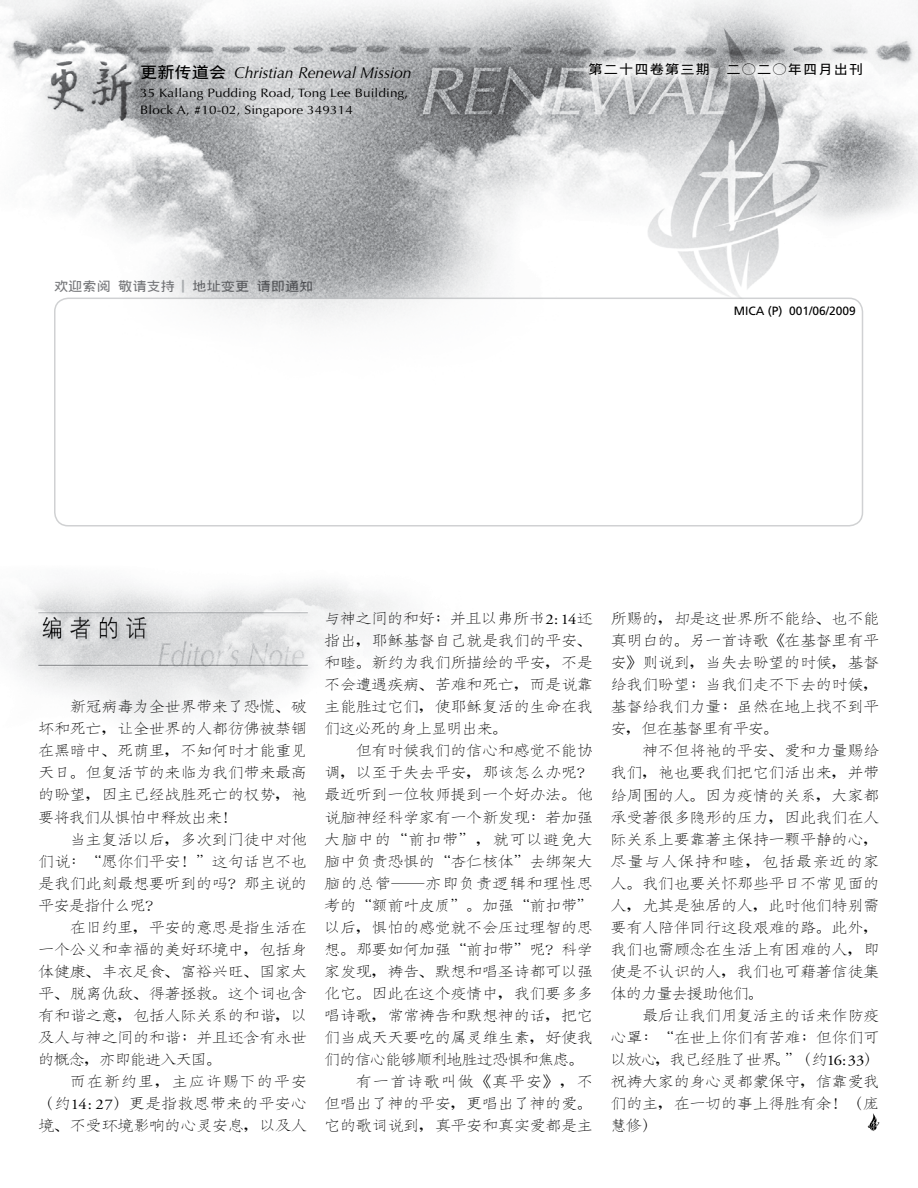
<style>
.page{position:relative;width:918px;height:1188px;background:#fff}
.page>*{position:absolute;margin:0;border:0;box-sizing:border-box;transform-origin:0 0}
.t1{font:italic 15.75px "Optima";color:#000}
.t2{font:300 14.85px/22px "AR Fang Song B5 S";letter-spacing:-.045em;color:#000;text-align:justify;scale:1.11 1}
.t3{font:300 14.85px "AR Fang Song B5 S";letter-spacing:.02em;color:#000;scale:1.11 1}
.t4{font:300 14.85px "AR Fang Song B5 S";letter-spacing:-.075em;color:#000;scale:1.11 1}
.t5{font:300 14.85px "AR Fang Song B5 S";letter-spacing:.03em;color:#000;scale:1.11 1}
.t6{font:700 12.9px "AR Hei B5 S";letter-spacing:.075em;color:#000;scale:1.11 1}
.t7{font:700 12.75px "AR Hei B5 S";color:#77787b;scale:1.12 1}
.t8{font:12.15px/16.5px "Optima";letter-spacing:.01em;color:#000;scale:1.11 1}
.t9{font:12px "Frutiger LT Std";color:#000}
.s1{font-family:"AR Hei B5 S";font-weight:700;font-style:normal;font-size:15.6px}
.s2{color:#bcbec0}
.s3{font-family:"Adobe Garamond Pro";font-weight:400}
</style>
<div class="page">
<img style="left:0;top:0;width:918px;height:398px">
<div style="left:579px;top:53px;width:293px;height:33px;background:#fff;opacity:.75"></div>
<div style="left:55px;top:298px;width:808px;height:228px;background:#fff;border-radius:14px"></div>
<div style="left:54px;top:298px;width:809px;height:229px;border:2px solid #bcbec0;border-radius:14px"></div>
<img style="left:2px;top:583px;width:397px;height:140px">
<svg style="left:867px;top:1113px;width:13px;height:18px"></svg>
<p class="t1" style="left:140px;top:63px;width:273px"><span class="s1">更新傳道會</span> Christian Renewal Mission</p>
<p class="t6" style="left:589px;top:63px;width:249px">第二十四卷第三期　二○二○年四月出刊</p>
<p class="t8" style="left:140px;top:85px;width:243px">35 Kallang Pudding Road, Tong Lee Building,<br>Block A, #10-02, Singapore 349314</p>
<p class="t7" style="left:54px;top:279px;width:233px">歡迎索閱 敬請支持 <span class="s2">▏</span>地址變更 請即通知</p>
<p class="t9" style="left:734px;top:304px;width:124px">MICA (P) 001/06/2009</p>
<p class="t2" style="left:38px;top:696px;width:244px;text-indent:31px">新冠病毒為全世界帶來了恐慌、破壞和死亡，讓全世界的人都彷彿被禁錮在黑暗中、死蔭裏，不知何時才能重見天日。但復活節的來臨為我們帶來最高的盼望，因主已經戰勝死亡的權勢，祂要將我們從懼怕中釋放出來！</p>
<p class="t2" style="left:38px;top:828px;width:244px;text-indent:31px">當主復活以后，多次到門徒中對他們說：“願你們平安！”這句話豈不也是我們此刻最想要聽到的嗎？那主說的平安是指什么呢？</p>
<p class="t2" style="left:38px;top:916px;width:244px;text-indent:31px">在舊約裏，平安的意思是指生活在一個公義和幸福的美好環境中，包括身體健康、豐衣足食、富裕興旺、國家太平、脫離仇敵、得著拯救。這個詞也含有和諧之意，包括人際關係的和諧，以及人與神之間的和諧；並且還含有永世的概念，亦即能進入天國。</p>
<p class="t2" style="left:38px;top:1071px;width:244px;text-indent:31px">而在新約裏，主應許賜下的平安（約<span class="s3">14: 27</span>）更是指救恩帶來的平安心境、不受環境影響的心靈安息，以及人</p>
<p class="t2" style="left:324px;top:607px;width:244px">與神之間的和好；並且以弗所書<span class="s3">2: 14</span>還指出，耶穌基督自己就是我們的平安、和睦。新約為我們所描繪的平安，不是不會遭遇疾病、苦難和死亡，而是說靠主能勝過它們，使耶穌復活的生命在我們這必死的身上顯明出來。</p>
<p class="t2" style="left:356px;top:740px;width:216px">但有時候我們的信心和感覺不能協</p>
<p class="t2" style="left:324px;top:762px;width:244px">調，以至于失去平安，那該怎么辦呢？</p>
<p class="t2" style="left:324px;top:784px;width:244px">最近聽到一位牧師提到一個好辦法。他</p>
<p class="t2" style="left:324px;top:806px;width:244px">說腦神經科學家有一個新發現：若加強</p>
<p class="t3" style="left:324px;top:832px;width:244px">大腦中的“前扣帶”，就可以避免大</p>
<p class="t2" style="left:324px;top:850px;width:244px">腦中負責恐懼的“杏仁核體”去綁架大</p>
<p class="t3" style="left:324px;top:876px;width:244px">腦的總管─亦即負責邏輯和理性思</p>
<p class="t2" style="left:324px;top:894px;width:244px">考的“額前葉皮質”。加強“前扣帶”</p>
<p class="t2" style="left:324px;top:916px;width:244px">以后，懼怕的感覺就不會壓過理智的思</p>
<p class="t2" style="left:324px;top:938px;width:244px">想。那要如何加強“前扣帶”呢？科學</p>
<p class="t2" style="left:324px;top:960px;width:244px">家發現，禱告、默想和唱聖詩都可以強</p>
<p class="t2" style="left:324px;top:982px;width:244px">化它。因此在這個疫情中，我們要多多</p>
<p class="t2" style="left:324px;top:1004px;width:244px">唱詩歌，常常禱告和默想神的話，把它</p>
<p class="t2" style="left:324px;top:1026px;width:244px">們當成天天要吃的屬靈維生素，好使我</p>
<p class="t4" style="left:324px;top:1052px;width:236px">們的信心能夠順利地勝過恐懼和焦慮。</p>
<p class="t5" style="left:356px;top:1074px;width:216px">有一首詩歌叫做《真平安》，不</p>
<p class="t2" style="left:324px;top:1093px;width:244px">但唱出了神的平安，更唱出了神的愛。</p>
<p class="t2" style="left:324px;top:1115px;width:244px">它的歌詞說到，真平安和真實愛都是主</p>
<p class="t2" style="left:611px;top:607px;width:244px">所賜的，卻是這世界所不能給、也不能真明白的。另一首詩歌《在基督裏有平安》則說到，當失去盼望的時候，基督給我們盼望；當我們走不下去的時候，基督給我們力量；雖然在地上找不到平安，但在基督裏有平安。</p>
<p class="t2" style="left:611px;top:740px;width:244px;text-indent:31px">神不但將祂的平安、愛和力量賜給我們，祂也要我們把它們活出來，並帶給周圍的人。因為疫情的關係，大家都承受著很多隱形的壓力，因此我們在人際關係上要靠著主保持一顆平靜的心，盡量與人保持和睦，包括最親近的家人。我們也要關懷那些平日不常見面的人，尤其是獨居的人，此時他們特別需要有人陪伴同行這段艱難的路。此外，我們也需顧念在生活上有困難的人，即使是不認識的人，我們也可藉著信徒集體的力量去援助他們。</p>
<p class="t2" style="left:611px;top:1004px;width:244px;text-indent:31px">最后讓我們用復活主的話來作防疫心罩：“在世上你們有苦難；但你們可以放心，我已經勝了世界。”（約<span class="s3">16: 33</span>）祝禱大家的身心靈都蒙保守，信靠愛我們的主，在一切的事上得勝有余！（龐慧修）</p>
</div>
